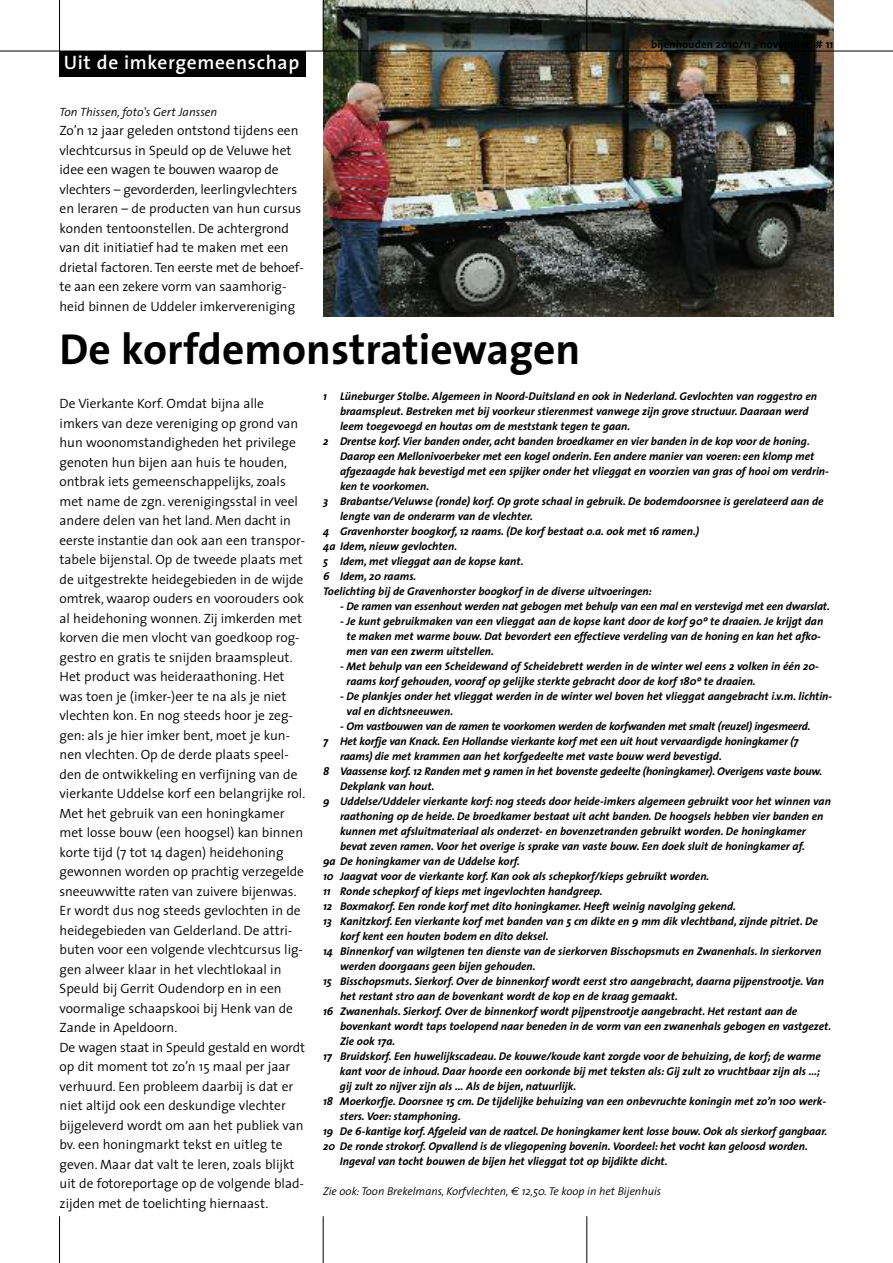
<style>
.page{position:relative;width:893px;height:1263px;background:#fff}
.page>*{position:absolute;margin:0;border:0;box-sizing:border-box;transform-origin:0 0}
.t1{font:700 43.5px "The Sans";color:#000}
.t2{font:600 19.5px "The Sans";letter-spacing:.03em;color:#fff}
.t3{font:300 13.5px/19.5px "The Sans";color:#000}
.t4{font:italic 300 12px "The Sans";color:#000}
.t5{font:italic 700 11.25px/15px "The Sans";color:#000}
.t6{font:italic 700 11.25px "The Sans";letter-spacing:-.02em;color:#000}
.t7{font:italic 300 11.25px "The Sans";color:#000}
.t8{font:700 11.25px "The Sans";color:#000}
.s1{font-family:"Euro Sans";font-weight:400}
</style>
<div class="page">
<img style="left:323px;top:0;width:511px;height:317px">
<hr style="left:59px;top:0;width:1px;height:51px;background:#000">
<hr style="left:323px;top:0;width:1px;height:51px;background:#000">
<hr style="left:586px;top:0;width:1px;height:51px;background:#000">
<hr style="left:59px;top:1216px;width:1px;height:47px;background:#000">
<hr style="left:323px;top:1216px;width:1px;height:47px;background:#000">
<hr style="left:586px;top:1216px;width:1px;height:47px;background:#000">
<hr style="left:0;top:51px;width:893px;height:1px;background:#000">
<div style="left:60px;top:51px;width:246px;height:26px;background:#000"></div>
<h2 class="t2" style="left:64px;top:54px;width:237px">Uit de imkergemeenschap</h2>
<p class="t4" style="left:60px;top:107px;width:159px">Ton Thissen, foto's Gert Janssen</p>
<p class="t3" style="left:60px;top:122px;width:246px">Zo’n 12 jaar geleden ontstond tijdens een vlechtcursus in Speuld op de Veluwe het idee een wagen te bouwen waarop de vlechters – gevorderden, leerlingvlechters en leraren – de producten van hun cursus konden tentoonstellen. De achtergrond van dit initiatief had te maken met een drietal factoren. Ten eerste met de behoef&shy;te aan een zekere vorm van saamhorig&shy;heid binnen de Uddeler imkervereniging</p>
<h1 class="t1" style="left:60px;top:332px;width:522px">De korfdemonstratiewagen</h1>
<p class="t8" style="left:651px;top:40px;width:184px">bijenhouden 2010/11 - november # 11</p>
<p class="t3" style="left:60px;top:395px;width:247px">De Vierkante Korf. Omdat bijna alle imkers van deze vereniging op grond van hun woonomstandigheden het privilege genoten hun bijen aan huis te houden, ontbrak iets gemeenschappelijks, zoals met name de zgn. verenigingsstal in veel andere delen van het land. Men dacht in eerste instantie dan ook aan een transpor&shy;tabele bijenstal. Op de tweede plaats met de uitgestrekte heidegebieden in de wijde omtrek, waarop ouders en voorouders ook al heidehoning wonnen. Zij imkerden met korven die men vlocht van goedkoop rog&shy;gestro en gratis te snijden braamspleut.<br>Het product was heideraathoning. Het was toen je (imker-)eer te na als je niet vlechten kon. En nog steeds hoor je zeg&shy;gen: als je hier imker bent, moet je kun&shy;nen vlechten. Op de derde plaats speel&shy;den de ontwikkeling en verfijning van de vierkante Uddelse korf een belangrijke rol.<br>Met het gebruik van een honingkamer met losse bouw (een hoogsel) kan binnen korte tijd (7 tot 14 dagen) heidehoning gewonnen worden op prachtig verzegelde sneeuwwitte raten van zuivere bijenwas.<br>Er wordt dus nog steeds gevlochten in de heidegebieden van Gelderland. De attri&shy;buten voor een volgende vlechtcursus lig&shy;gen alweer klaar in het vlechtlokaal in Speuld bij Gerrit Oudendorp en in een voormalige schaapskooi bij Henk van de Zande in Apeldoorn.<br>De wagen staat in Speuld gestald en wordt op dit moment tot zo’n 15 maal per jaar verhuurd. Een probleem daarbij is dat er niet altijd ook een deskundige vlechter bijgeleverd wordt om aan het publiek van bv. een honingmarkt tekst en uitleg te geven. Maar dat valt te leren, zoals blijkt uit de fotoreportage op de volgende blad&shy;zijden met de toelichting hiernaast.</p>
<p class="t5" style="left:323px;top:390px;width:495px">1 Lüneburger Stolbe. Algemeen in Noord-Duitsland en ook in Nederland. Gevlochten van roggestro en</p>
<p class="t5" style="left:340px;top:405px;width:470px">braamspleut. Bestreken met bij voorkeur stierenmest vanwege zijn grove structuur. Daaraan werd</p>
<p class="t5" style="left:340px;top:420px;width:292px">leem toegevoegd en houtas om de meststank tegen te gaan.</p>
<p class="t5" style="left:323px;top:435px;width:488px">2 Drentse korf. Vier banden onder, acht banden broedkamer en vier banden in de kop voor de honing.</p>
<p class="t5" style="left:340px;top:450px;width:476px">Daarop een Mellonivoerbeker met een kogel onderin. Een andere manier van voeren: een klomp met</p>
<p class="t5" style="left:340px;top:465px;width:490px">afgezaagde hak bevestigd met een spijker onder het vlieggat en voorzien van gras of hooi om verdrin-</p>
<p class="t5" style="left:340px;top:480px;width:91px">ken te voorkomen.</p>
<p class="t5" style="left:323px;top:495px;width:502px">3 Brabantse/Veluwse (ronde) korf. Op grote schaal in gebruik. De bodemdoorsnee is gerelateerd aan de</p>
<p class="t5" style="left:340px;top:510px;width:194px">lengte van de onderarm van de vlechter.</p>
<p class="t5" style="left:323px;top:525px;width:378px">4 Gravenhorster boogkorf, 12 raams. (De korf bestaat o.a. ook met 16 ramen.)</p>
<p class="t5" style="left:323px;top:540px;width:136px">4a Idem, nieuw gevlochten.</p>
<p class="t5" style="left:323px;top:555px;width:202px">5 Idem, met vlieggat aan de kopse kant.</p>
<p class="t5" style="left:323px;top:570px;width:95px">6 Idem, 20 raams.</p>
<p class="t5" style="left:323px;top:585px;width:330px">Toelichting bij de Gravenhorster boogkorf in de diverse uitvoeringen:</p>
<p class="t5" style="left:340px;top:600px;width:491px">- De ramen van essenhout werden nat gebogen met behulp van een mal en verstevigd met een dwarslat.</p>
<p class="t5" style="left:347px;top:615px;width:478px;text-indent:-6px">- Je kunt gebruikmaken van een vlieggat aan de kopse kant door de korf 90º te draaien. Je krijgt dan te maken met warme bouw. Dat bevordert een effectieve verdeling van de honing en kan het afko&shy;men van een zwerm uitstellen.</p>
<p class="t5" style="left:347px;top:660px;width:474px;text-indent:-6px">- Met behulp van een Scheidewand of Scheidebrett werden in de winter wel eens 2 volken in één 20- raams korf gehouden, vooraf op gelijke sterkte gebracht door de korf 180º te draaien.</p>
<p class="t5" style="left:347px;top:690px;width:487px;text-indent:-6px">- De plankjes onder het vlieggat werden in de winter wel boven het vlieggat aangebracht i.v.m. lichtin&shy;val en dichtsneeuwen.</p>
<p class="t6" style="left:340px;top:722px;width:472px">- Om vastbouwen van de ramen te voorkomen werden de korfwanden met smalt (reuzel) ingesmeerd.</p>
<p class="t5" style="left:323px;top:735px;width:477px">7 Het korfje van Knack. Een Hollandse vierkante korf met een uit hout vervaardigde honingkamer (7</p>
<p class="t5" style="left:340px;top:750px;width:383px">raams) die met krammen aan het korfgedeelte met vaste bouw werd bevestigd.</p>
<p class="t5" style="left:323px;top:765px;width:501px">8 Vaassense korf. 12 Randen met 9 ramen in het bovenste gedeelte (honingkamer). Overigens vaste bouw.</p>
<p class="t5" style="left:340px;top:780px;width:96px">Dekplank van hout.</p>
<p class="t5" style="left:323px;top:795px;width:509px">9 Uddelse/Uddeler vierkante korf: nog steeds door heide-imkers algemeen gebruikt voor het winnen van</p>
<p class="t5" style="left:340px;top:810px;width:485px">raathoning op de heide. De broedkamer bestaat uit acht banden. De hoogsels hebben vier banden en</p>
<p class="t5" style="left:340px;top:825px;width:467px">kunnen met afsluitmateriaal als onderzet- en bovenzetranden gebruikt worden. De honingkamer</p>
<p class="t5" style="left:340px;top:840px;width:466px">bevat zeven ramen. Voor het overige is sprake van vaste bouw. Een doek sluit de honingkamer af.</p>
<p class="t5" style="left:323px;top:855px;width:198px">9a De honingkamer van de Uddelse korf.</p>
<p class="t5" style="left:323px;top:870px;width:388px">10 Jaagvat voor de vierkante korf. Kan ook als schepkorf/kieps gebruikt worden.</p>
<p class="t5" style="left:323px;top:885px;width:281px">11 Ronde schepkorf of kieps met ingevlochten handgreep.</p>
<p class="t5" style="left:323px;top:900px;width:414px">12 Boxmakorf. Een ronde korf met dito honingkamer. Heeft weinig navolging gekend.</p>
<p class="t5" style="left:323px;top:915px;width:496px">13 Kanitzkorf. Een vierkante korf met banden van 5 cm dikte en 9 mm dik vlechtband, zijnde pitriet. De</p>
<p class="t5" style="left:340px;top:930px;width:210px">korf kent een houten bodem en dito deksel.</p>
<p class="t5" style="left:323px;top:945px;width:500px">14 Binnenkorf van wilgtenen ten dienste van de sierkorven Bisschopsmuts en Zwanenhals. In sierkorven</p>
<p class="t5" style="left:340px;top:960px;width:197px">werden doorgaans geen bijen gehouden.</p>
<p class="t5" style="left:323px;top:975px;width:502px">15 Bisschopsmuts. Sierkorf. Over de binnenkorf wordt eerst stro aangebracht, daarna pijpenstrootje. Van</p>
<p class="t5" style="left:340px;top:990px;width:339px">het restant stro aan de bovenkant wordt de kop en de kraag gemaakt.</p>
<p class="t5" style="left:323px;top:1005px;width:476px">16 Zwanenhals. Sierkorf. Over de binnenkorf wordt pijpenstrootje aangebracht. Het restant aan de</p>
<p class="t5" style="left:340px;top:1020px;width:493px">bovenkant wordt taps toelopend naar beneden in de vorm van een zwanenhals gebogen en vastgezet.</p>
<p class="t5" style="left:340px;top:1035px;width:57px">Zie ook 17a.</p>
<p class="t5" style="left:323px;top:1050px;width:499px">17 Bruidskorf. Een huwelijkscadeau. De kouwe/koude kant zorgde voor de behuizing, de korf; de warme</p>
<p class="t5" style="left:340px;top:1065px;width:482px">kant voor de inhoud. Daar hoorde een oorkonde bij met teksten als: Gij zult zo vruchtbaar zijn als …;</p>
<p class="t5" style="left:340px;top:1080px;width:238px">gij zult zo nijver zijn als … Als de bijen, natuurlijk.</p>
<p class="t5" style="left:323px;top:1095px;width:505px">18 Moerkorfje. Doorsnee 15 cm. De tijdelijke behuizing van een onbevruchte koningin met zo’n 100 werk-</p>
<p class="t5" style="left:340px;top:1110px;width:122px">sters. Voer: stamphoning.</p>
<p class="t5" style="left:323px;top:1125px;width:506px">19 De 6-kantige korf. Afgeleid van de raatcel. De honingkamer kent losse bouw. Ook als sierkorf gangbaar.</p>
<p class="t5" style="left:323px;top:1140px;width:486px">20 De ronde strokorf. Opvallend is de vliegopening bovenin. Voordeel: het vocht kan geloosd worden.</p>
<p class="t5" style="left:340px;top:1155px;width:329px">Ingeval van tocht bouwen de bijen het vlieggat tot op bijdikte dicht.</p>
<p class="t7" style="left:323px;top:1187px;width:340px">Zie ook: Toon Brekelmans, Korfvlechten, <span class="s1">€</span> 12,50. Te koop in het Bijenhuis</p>
</div>
